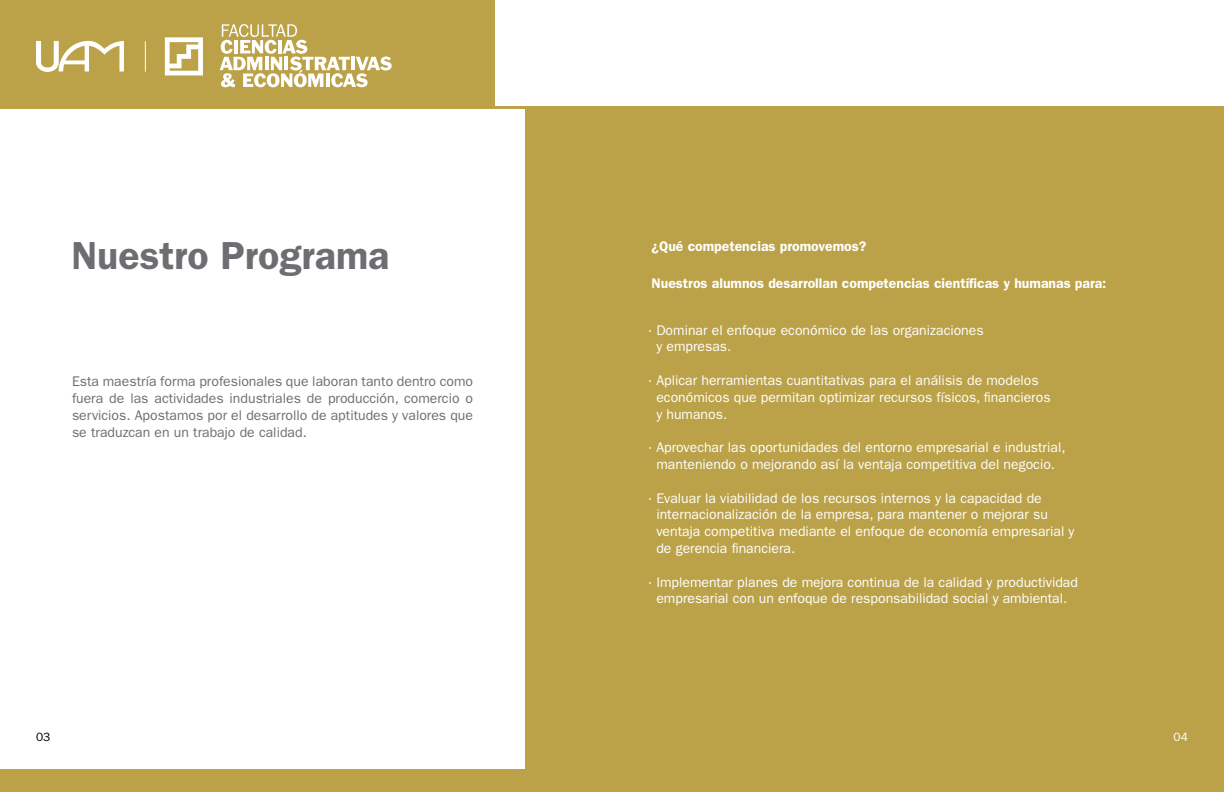
<style>
.page{position:relative;width:1224px;height:792px;background:#fff}
.page>*{position:absolute;margin:0;border:0;box-sizing:border-box;transform-origin:0 0}
.t1{font:600 39.3px "ITC Franklin Gothic Std";color:#6d6e71}
.t2{font:14px/16.8px "ITC Franklin Gothic Std";color:#fff}
.t3{font:14px/16.8px "ITC Franklin Gothic Std";color:#6d6e71;text-align:justify}
.t4{font:600 14px "ITC Franklin Gothic Std";color:#fff}
.t5{font:12px "ITC Franklin Gothic Std";color:#000}
.t6{font:12px "ITC Franklin Gothic Std";color:#fff}
</style>
<div class="page">
<div style="left:526px;top:108px;width:698px;height:673px;background:#bba249"></div>
<div style="left:0;top:0;width:494px;height:106px;background:#bba249"></div>
<hr style="left:0;top:106px;width:1224px;height:2px;background:#bba249">
<div style="left:0;top:769px;width:1224px;height:23px;background:#bba249"></div>
<svg style="left:165px;top:37px;width:38px;height:38px"></svg>
<svg style="left:220px;top:24px;width:172px;height:63px"></svg>
<svg style="left:36px;top:41px;width:88px;height:31px"></svg>
<hr style="left:145px;top:41px;width:1px;height:31px;background:#fff">
<h1 class="t1" style="left:71px;top:232px;width:320px">Nuestro Programa</h1>
<p class="t3" style="left:72px;top:373px;width:403px">Esta maestría forma profesionales que laboran tanto dentro como fuera de las actividades industriales de producción, comercio o servicios. Apostamos por el desarrollo de aptitudes y valores que se traduzcan en un trabajo de calidad.</p>
<p class="t4" style="left:652px;top:238px;width:216px">¿Qué competencias promovemos?</p>
<p class="t4" style="left:652px;top:275px;width:456px">Nuestros alumnos desarrollan competencias científicas y humanas para:</p>
<p class="t2" style="left:656px;top:322px;width:329px;text-indent:-8px">· Dominar el enfoque económico de las organizaciones y empresas.</p>
<p class="t2" style="left:656px;top:372px;width:396px;text-indent:-8px">· Aplicar herramientas cuantitativas para el análisis de modelos económicos que permitan optimizar recursos físicos, financieros y humanos.</p>
<p class="t2" style="left:648px;top:439px;width:419px;text-align:center">· Aprovechar las oportunidades del entorno empresarial e industrial, manteniendo o mejorando así la ventaja competitiva del negocio.</p>
<p class="t2" style="left:656px;top:490px;width:420px;text-indent:-8px">· Evaluar la viabilidad de los recursos internos y la capacidad de internacionalización de la empresa, para mantener o mejorar su ventaja competitiva mediante el enfoque de economía empresarial y de gerencia financiera.</p>
<p class="t2" style="left:648px;top:574px;width:432px;text-align:center">· Implementar planes de mejora continua de la calidad y productividad empresarial con un enfoque de responsabilidad social y ambiental.</p>
<p class="t5" style="left:36px;top:730px;width:16px">03</p>
<p class="t6" style="left:1174px;top:730px;width:16px">04</p>
</div>
